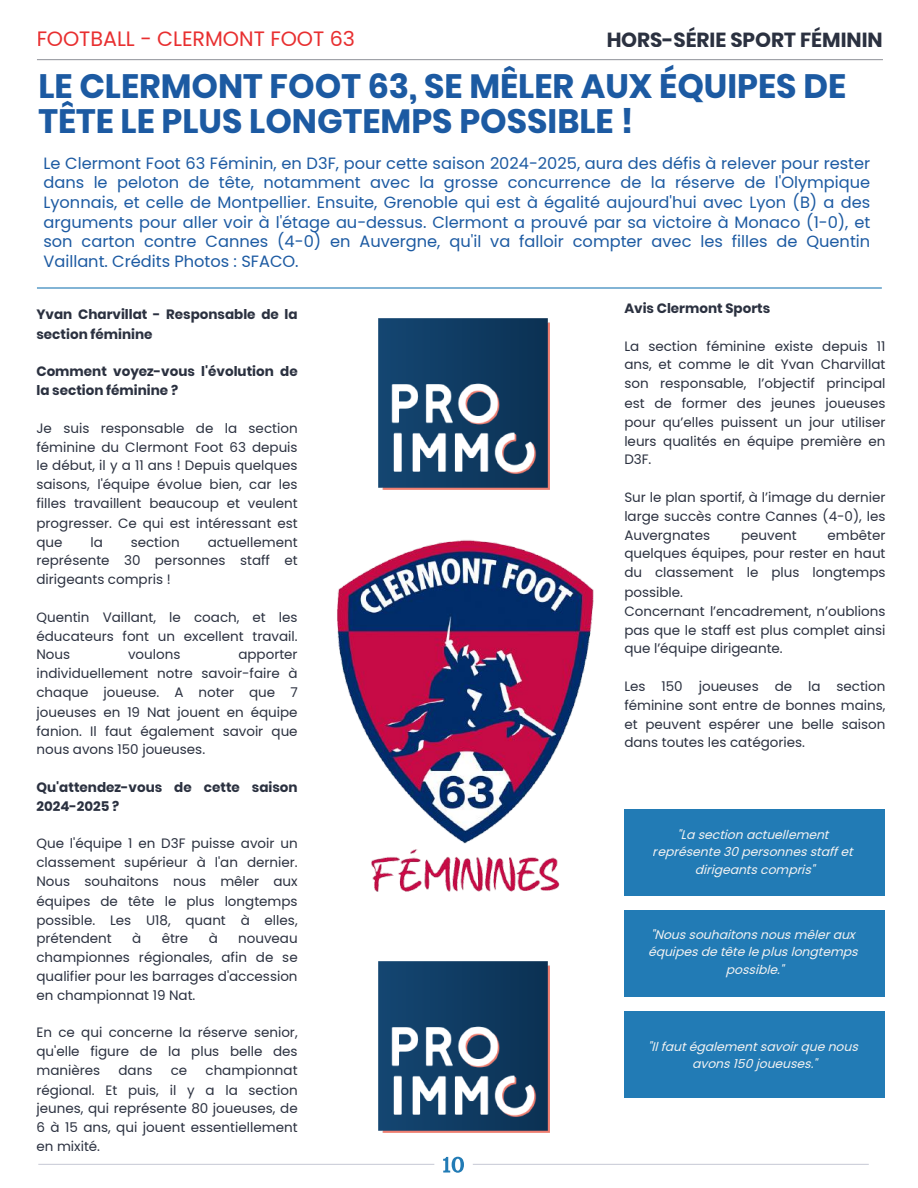
<style>
.page{position:relative;width:918px;height:1188px;background:#fff}
.page>*{position:absolute;margin:0;border:0;box-sizing:border-box;transform-origin:0 0}
.t1{font:700 33.75px/34.8px "Poppins";color:#1c5aa2}
.t2{font:20.7px "Poppins";color:#e82f30}
.t3{font:700 20.4px "Poppins";color:#2b3140}
.t4{font:16.2px/19.5px "Poppins";color:#1c5aa2;text-align:justify}
.t5{font:13.5px/18.9px "Poppins";color:#2b3140;text-align:justify}
.t6{font:700 13.5px/19.2px "Poppins";color:#2b3140}
.t7{font:italic 12.3px/17.4px "Poppins";color:#f2f2f2;text-align:center}
</style>
<div class="page">
<hr style="left:38px;top:59px;width:844px;height:1px;background:#9b9da3">
<hr style="left:39px;top:1164px;width:395px;height:1px;background:#cccfd9">
<hr style="left:473px;top:1164px;width:395px;height:1px;background:#cccfd9">
<svg style="left:443px;top:1157px;width:21px;height:16px"></svg>
<hr style="left:38px;top:287px;width:843px;height:2px;background:#227bb5">
<img style="left:337px;top:540px;width:257px;height:352px">
<div style="left:624px;top:910px;width:261px;height:87px;background:#227bb5"></div>
<div style="left:624px;top:1011px;width:261px;height:87px;background:#227bb5"></div>
<div style="left:624px;top:809px;width:261px;height:87px;background:#227bb5"></div>
<img style="left:379px;top:318px;width:171px;height:171px">
<img style="left:379px;top:962px;width:171px;height:171px">
<h2 class="t2" style="left:36px;top:29px;width:320px">FOOTBALL - CLERMONT FOOT 63</h2>
<h3 class="t3" style="left:606px;top:25px;width:278px">HORS-SÉRIE SPORT FÉMININ</h3>
<h1 class="t1" style="left:38px;top:69px;width:809px">LE CLERMONT FOOT 63, SE MÊLER AUX ÉQUIPES DE<br>TÊTE LE PLUS LONGTEMPS POSSIBLE !</h1>
<p class="t4" style="left:43px;top:155px;width:828px">Le Clermont Foot 63 Féminin, en D3F, pour cette saison 2024-2025, aura des défis à relever pour rester dans le peloton de tête, notamment avec la grosse concurrence de la réserve de l'Olympique Lyonnais, et celle de Montpellier. Ensuite, Grenoble qui est à égalité aujourd'hui avec Lyon (B) a des arguments pour aller voir à l'étage au-dessus. Clermont a prouvé par sa victoire à Monaco (1-0), et son carton contre Cannes (4-0) en Auvergne, qu'il va falloir compter avec les filles de Quentin Vaillant. Crédits Photos : SFACO.</p>
<p class="t6" style="left:36px;top:305px;width:263px">Yvan Charvillat - Responsable de la section féminine</p>
<p class="t6" style="left:36px;top:361px;width:263px">Comment voyez-vous l'évolution de la section féminine ?</p>
<p class="t5" style="left:36px;top:420px;width:263px">Je suis responsable de la section féminine du Clermont Foot 63 depuis le début, il y a 11 ans ! Depuis quelques saisons, l'équipe évolue bien, car les filles travaillent beaucoup et veulent progresser. Ce qui est intéressant est que</p>
<p class="t5" style="left:90px;top:533px;width:14px">la</p>
<p class="t5" style="left:131px;top:533px;width:51px">section</p>
<p class="t5" style="left:36px;top:533px;width:263px;text-indent:171px">actuellement représente 30 personnes staff et dirigeants compris !</p>
<p class="t5" style="left:36px;top:609px;width:263px">Quentin Vaillant, le coach, et les éducateurs font un excellent travail.<br>Nous</p>
<p class="t5" style="left:128px;top:646px;width:54px">voulons</p>
<p class="t5" style="left:36px;top:646px;width:263px;text-indent:202px">apporter individuellement notre savoir-faire à chaque joueuse. A noter que 7 joueuses en 19 Nat jouent en équipe fanion. Il faut également savoir que nous avons 150 joueuses.</p>
<p class="t6" style="left:36px;top:778px;width:263px">Qu'attendez-vous de cette saison<br>2024-2025 ?</p>
<p class="t5" style="left:36px;top:835px;width:263px">Que l'équipe 1 en D3F puisse avoir un classement supérieur à l'an dernier.<br>Nous souhaitons nous mêler aux équipes de tête le plus longtemps possible. Les U18, quant à elles, prétendent</p>
<p class="t5" style="left:132px;top:929px;width:11px">à</p>
<p class="t5" style="left:162px;top:929px;width:28px">être</p>
<p class="t5" style="left:209px;top:929px;width:11px">à</p>
<p class="t5" style="left:36px;top:929px;width:263px;text-indent:202px">nouveau championnes régionales, afin de se qualifier pour les barrages d'accession en championnat 19 Nat.</p>
<p class="t5" style="left:36px;top:1024px;width:263px">En ce qui concerne la réserve senior, qu'elle figure de la plus belle des manières</p>
<p class="t5" style="left:36px;top:1062px;width:263px;text-indent:169px">championnat régional. Et puis, il y a la section jeunes, qui représente 80 joueuses, de 6 à 15 ans, qui jouent essentiellement en mixité.</p>
<p class="t5" style="left:119px;top:1062px;width:35px">dans</p>
<p class="t5" style="left:171px;top:1062px;width:18px">ce</p>
<p class="t6" style="left:624px;top:299px;width:147px">Avis Clermont Sports</p>
<p class="t5" style="left:624px;top:338px;width:263px">La section féminine existe depuis 11 ans, et comme le dit Yvan Charvillat son responsable, l’objectif principal est de former des jeunes joueuses pour qu’elles puissent un jour utiliser leurs qualités en équipe première en D3F.</p>
<p class="t5" style="left:624px;top:488px;width:263px">Sur le plan sportif, à l’image du dernier large succès contre Cannes (4-0), les Auvergnates</p>
<p class="t5" style="left:624px;top:527px;width:263px;text-align:left;text-indent:203px">embêter quelques équipes, pour rester en haut du classement le plus longtemps possible.<br>Concernant l’encadrement, n’oublions pas que le staff est plus complet ainsi que l’équipe dirigeante.</p>
<p class="t5" style="left:624px;top:678px;width:263px">Les 150 joueuses de la section féminine sont entre de bonnes mains, et peuvent espérer une belle saison dans toutes les catégories.</p>
<p class="t5" style="left:741px;top:527px;width:57px">peuvent</p>
<p class="t7" style="left:653px;top:827px;width:204px">"La section actuellement représente 30 personnes staffet dirigeants compris"</p>
<p class="t7" style="left:648px;top:927px;width:214px">"Nous souhaitons nous mêleraux équipes de tête le plus longtemps possible."</p>
<p class="t7" style="left:648px;top:1039px;width:215px;line-height:16.8px">"Ilfautégalementsavoirque nous avons 150 joueuses."</p>
</div>
